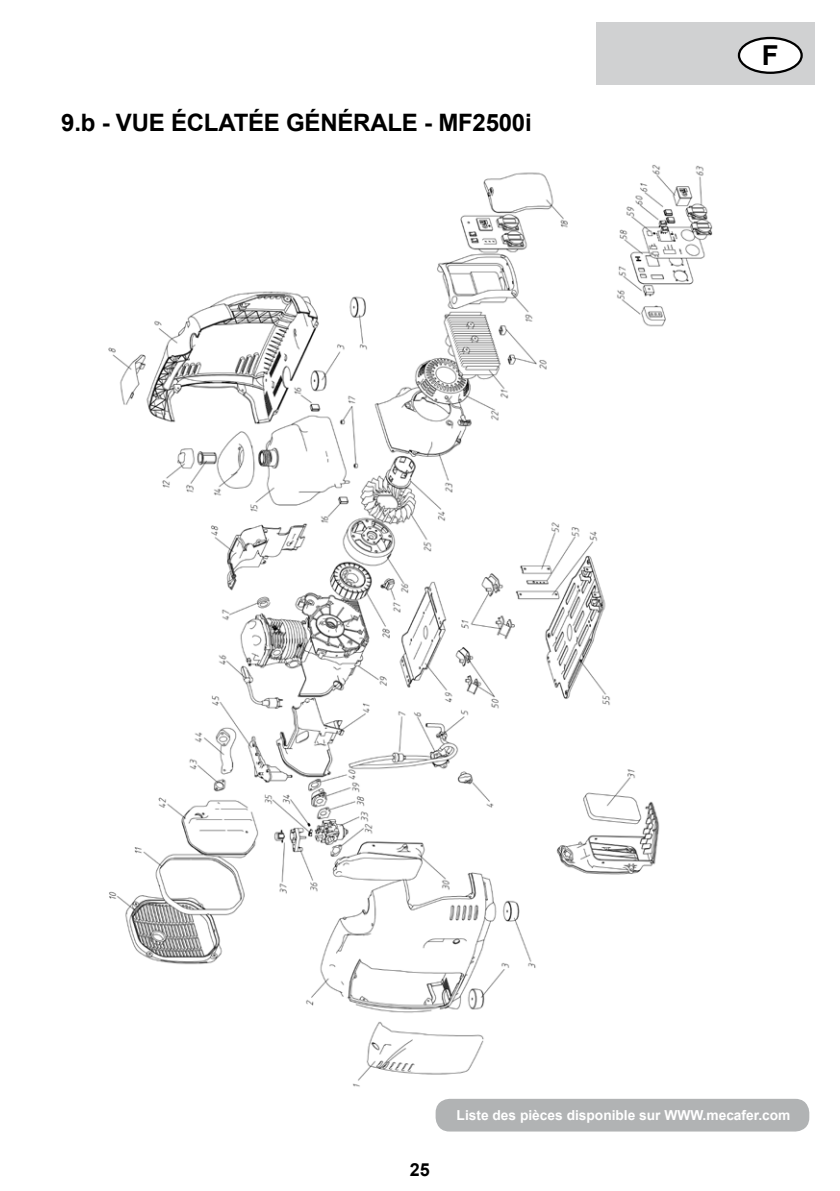
<style>
.page{position:relative;width:840px;height:1191px;background:#fff}
.page>*{position:absolute;margin:0;border:0;box-sizing:border-box;transform-origin:0 0}
.t1{font:700 27.4px "Arial";color:#000}
.t2{font:700 24px "Arial";letter-spacing:-.01em;color:#000}
.t3{font:700 18px "Arial";color:#000}
.t4{font:700 13.8px "Arial";color:#fff}
</style>
<div class="page">
<img style="left:108px;top:164px;width:605px;height:923px">
<div style="left:595px;top:23px;width:219px;height:62px;background:#d0d1d2"></div>
<div style="left:738px;top:38px;width:63px;height:35px;background:#fff;border-radius:50%"></div>
<div style="left:737px;top:37px;width:65px;height:37px;border:2px solid #000;border-radius:50%"></div>
<div style="left:435px;top:1098px;width:373px;height:33px;background:#b1b3b4;border-radius:14px"></div>
<h2 class="t2" style="left:61px;top:106px;width:142px">9.b - Vue éclat</h2>
<h2 class="t2" style="left:248px;top:106px;width:122px">ée générale</h2>
<h2 class="t2" style="left:424px;top:106px;width:109px">- MF2500i</h2>
<h1 class="t1" style="left:761px;top:37px;width:18px">F</h1>
<h3 class="t3" style="left:410px;top:1157px;width:22px">25</h3>
<p class="t4" style="left:456px;top:1106px;width:335px">Liste des pièces disponible sur WWW.mecafer.com</p>
</div>
